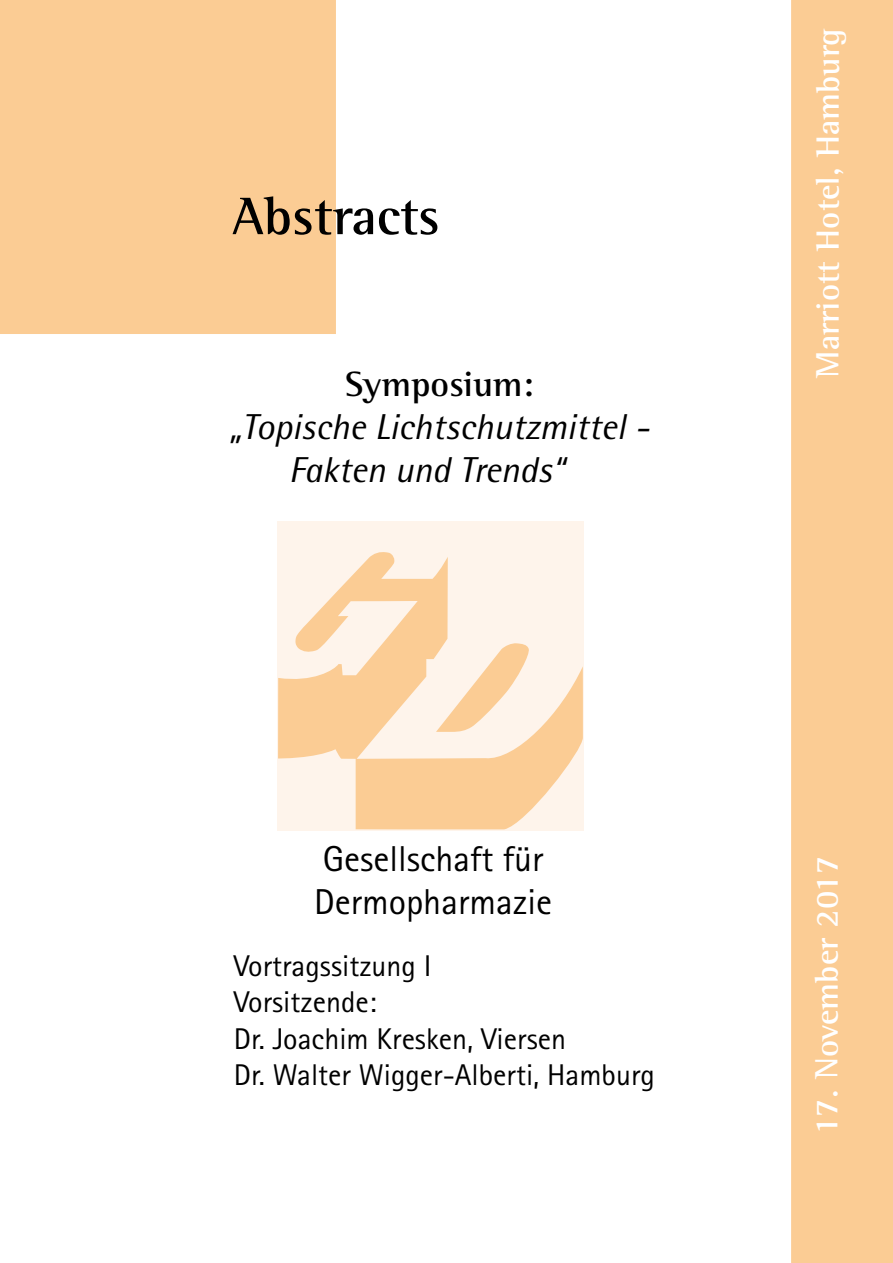
<style>
.page{position:relative;width:893px;height:1263px;background:#fff}
.page>*{position:absolute;margin:0;border:0;box-sizing:border-box;transform-origin:0 0}
.t1{font:700 54px "Agfa Rotis Semi Serif";color:#000}
.t2{font:italic 36px/43.2px "Agfa Rotis Semisans";color:#000}
.t3{font:36px/43.2px "Agfa Rotis Sans Serif";color:#000}
.t4{font:700 36px "Agfa Rotis Semi Serif";color:#000}
.t5{font:700 33px "Agfa Rotis Semi Serif";color:#fff}
.t6{font:30px/36px "Agfa Rotis Sans Serif";color:#000}
</style>
<div class="page">
<div style="left:0;top:0;width:336px;height:334px;background:#fbcc94"></div>
<div style="left:791px;top:0;width:102px;height:1263px;background:#fbcc94"></div>
<div style="left:277px;top:521px;width:307px;height:309px;background:#fef4eb"></div>
<svg style="left:278px;top:552px;width:305px;height:277px"></svg>
<svg style="left:436px;top:643px;width:94px;height:89px"></svg>
<h1 class="t1" style="left:232px;top:184px;width:209px">Abstracts</h1>
<p class="t4" style="left:345px;top:362px;width:190px">Symposium:</p>
<p class="t2" style="left:289px;top:405px;width:362px;text-indent:-59px">„Topische Lichtschutzmittel -<br>Fakten und Trends“</p>
<p class="t3" style="left:314px;top:837px;width:239px">Gesellschaft für<br>Dermopharmazie</p>
<p class="t6" style="left:234px;top:948px;width:422px">Vortragssitzung I<br>Vorsitzende:<br>Dr. Joachim Kresken, Viersen<br>Dr. Walter Wigger-Alberti, Hamburg</p>
<p class="t5" style="left:808px;top:378px;width:351px;rotate:-90deg">Marriott Hotel, Hamburg</p>
<p class="t5" style="left:807px;top:1135px;width:280px;rotate:-90deg">17. November 2017</p>
</div>
